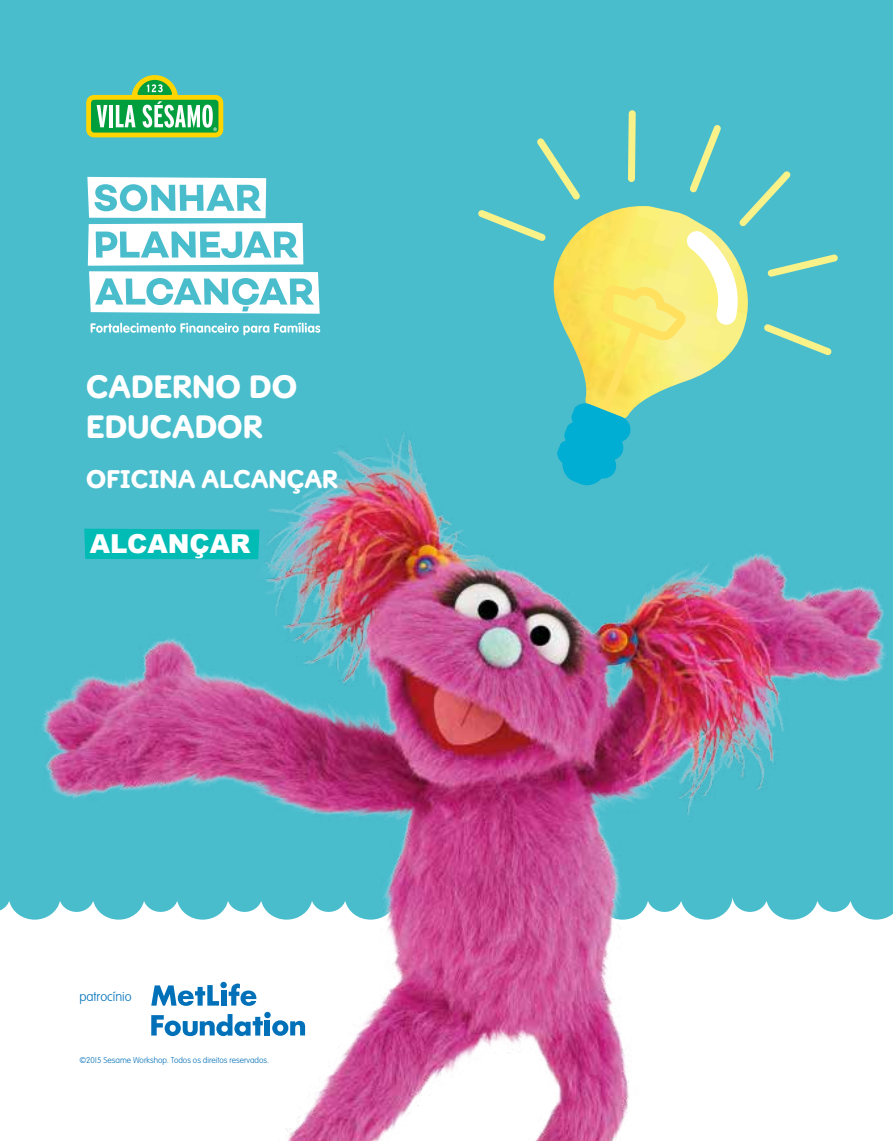
<style>
.page{position:relative;width:893px;height:1141px;background:#fff}
.page>*{position:absolute;margin:0;border:0;box-sizing:border-box;transform-origin:0 0}
.t1{font:900 33.25px/39.9px "Sesame Teaching";color:#fff}
.t2{font:900 26.25px "Sesame Teaching";color:#fff}
.t3{font:900 26.07px "Arial";color:#fff}
.t4{font:100 12.95px "Sesame Wkshp";color:#0071b9}
.t5{font:100 8.22px "Sesame Wkshp";color:#006eb7}
</style>
<div class="page">
<div style="left:0;top:0;width:893px;height:916px;background:#4abdcd"></div>
<svg style="left:86px;top:75px;width:137px;height:62px"></svg>
<img style="left:20px;top:424px;width:873px;height:717px">
<svg style="left:87px;top:177px;width:233px;height:137px"></svg>
<svg style="left:91px;top:323px;width:229px;height:12px"></svg>
<svg style="left:478px;top:110px;width:360px;height:376px"></svg>
<div style="left:84px;top:529px;width:175px;height:30px;background:#00bcb4"></div>
<h1 class="t1" style="left:86px;top:368px;width:213px">CADERNO DO<br>EDUCADOR</h1>
<h2 class="t2" style="left:86px;top:464px;width:253px">OFICINA ALCANÇAR</h2>
<h3 class="t3" style="left:90px;top:525px;width:162px">ALCANÇAR</h3>
<h3 class="t4" style="left:79px;top:988px;width:54px">patrocínio</h3>
<p class="t5" style="left:79px;top:1056px;width:191px">©2015 Sesame Workshop. Todos os direitos reservados.</p>
</div>
